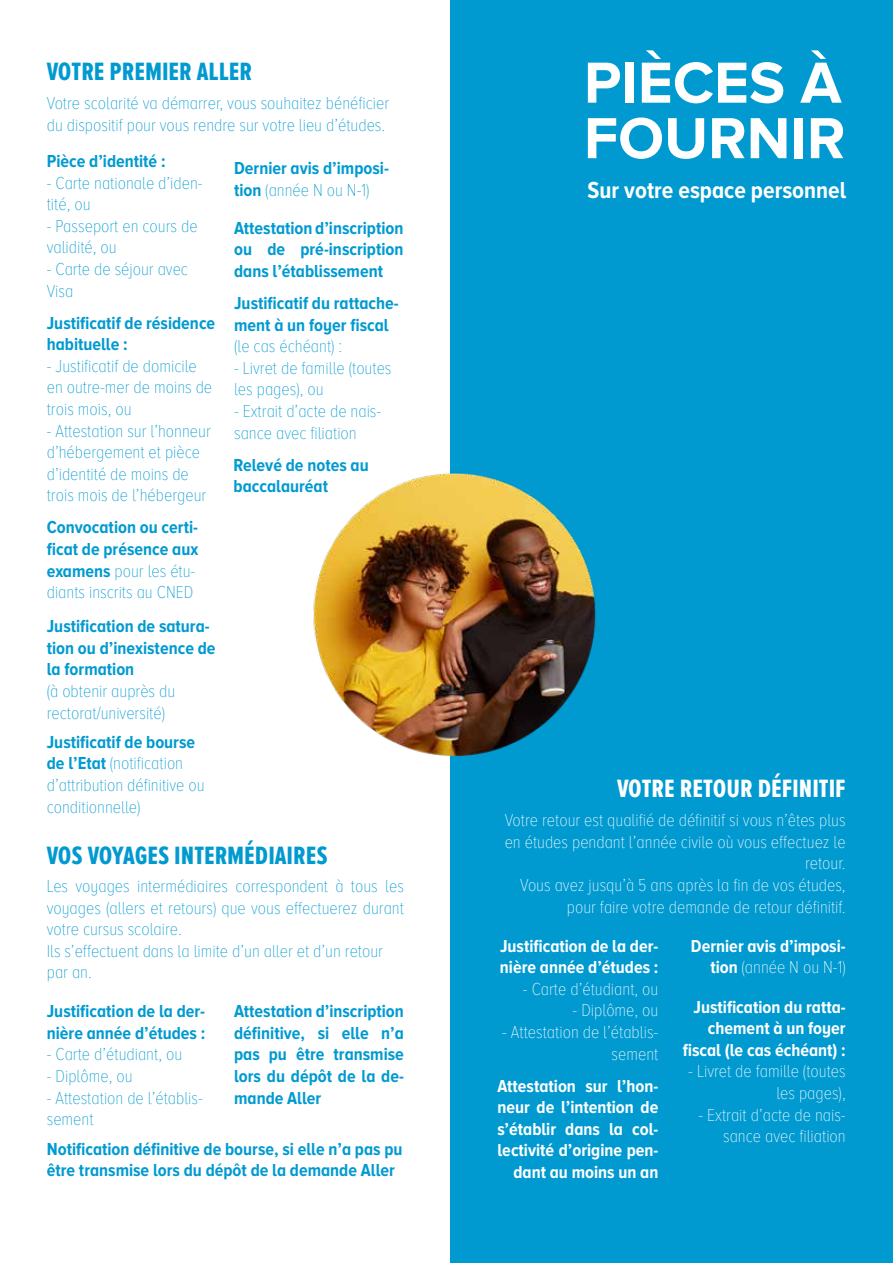
<style>
.page{position:relative;width:893px;height:1263px;background:#fff}
.page>*{position:absolute;margin:0;border:0;box-sizing:border-box;transform-origin:0 0}
.t1{font:700 60px/55.5px "Proxima Nova A";color:#fff}
.t2{font:700 31.5px "Proxima Nova S Ex Cn";color:#009ad1}
.t3{font:700 31.5px "Proxima Nova S Ex Cn";color:#fff}
.t4{font:700 24px "Proxima Nova A Cond";color:#fff}
.t5{font:100 18px/21.6px "Proxima Nova A Cond";color:#009ad1}
.t6{font:700 18px/21.6px "Proxima Nova A Cond";color:#009ad1}
.t7{font:100 18px/21.6px "Proxima Nova A Cond";color:#fff;text-align:right}
.t8{font:700 18px/21.6px "Proxima Nova A Cond";color:#fff;text-align:right}
.s1{font-weight:100}
.s2{font-weight:700}
</style>
<div class="page">
<div style="left:451px;top:0;width:442px;height:1263px;background:#009ad1"></div>
<img style="left:313px;top:462px;width:283px;height:305px">
<h2 class="t2" style="left:47px;top:53px;width:207px">votre premier aller</h2>
<p class="t5" style="left:47px;top:92px;width:344px">Votre scolarité va démarrer, vous souhaitez bénéficier du dispositif pour vous rendre sur votre lieu d’études.</p>
<p class="t6" style="left:47px;top:150px;width:120px">Pièce d’identité :</p>
<p class="t5" style="left:47px;top:172px;width:157px">- Carte nationale d’iden&shy;tité, ou</p>
<p class="t5" style="left:47px;top:215px;width:152px">- Passeport en cours de validité, ou</p>
<p class="t5" style="left:47px;top:258px;width:143px">- Carte de séjour avec<br>Visa</p>
<p class="t6" style="left:47px;top:312px;width:170px">Justificatif de résidence habituelle :</p>
<p class="t5" style="left:47px;top:355px;width:167px">- Justificatif de domicile en outre-mer de moins de trois mois, ou</p>
<p class="t5" style="left:47px;top:420px;width:166px">- Attestation sur l’honneur d’hébergement et pièce d’identité de moins de trois mois de l’hébergeur</p>
<p class="t6" style="left:47px;top:516px;width:153px">Convocation ou certi&shy;ficat de présence aux examens <span class="s1">pour les étu&shy;diants inscrits au CNED</span></p>
<p class="t6" style="left:47px;top:615px;width:170px">Justification de satura&shy;tion ou d’inexistence de la formation</p>
<p class="t5" style="left:47px;top:680px;width:130px">(à obtenir auprès du rectorat/université)</p>
<p class="t5" style="left:47px;top:731px;width:159px"><span class="s2">Justificatif de bourse de l’Etat</span> (notification d’attribution définitive ou conditionnelle)</p>
<p class="t6" style="left:234px;top:157px;width:156px">Dernier avis d’imposi&shy;tion <span class="s1">(année N ou N-1)</span></p>
<p class="t6" style="left:234px;top:217px;width:171px;text-align:justify">Attestation d’inscription ou de pré-inscription dans l’établissement</p>
<p class="t6" style="left:234px;top:292px;width:166px">Justificatif du rattache&shy;ment à un foyer fiscal</p>
<p class="t5" style="left:234px;top:335px;width:110px">(le cas échéant) :</p>
<p class="t5" style="left:234px;top:357px;width:159px">- Livret de famille (toutes les pages), ou</p>
<p class="t5" style="left:234px;top:400px;width:149px">- Extrait d’acte de nais&shy;sance avec filiation</p>
<p class="t6" style="left:234px;top:454px;width:137px">Relevé de notes au baccalauréat</p>
<h2 class="t2" style="left:47px;top:837px;width:282px">vos voyages intermédiaires</h2>
<p class="t5" style="left:47px;top:875px;width:359px">Les voyages intermédiaires correspondent à tous les voyages (allers et retours) que vous effectuerez durant votre cursus scolaire.<br>Ils s’effectuent dans la limite d’un aller et d’un retour par an.</p>
<p class="t6" style="left:234px;top:1000px;width:171px;text-align:justify">Attestation d’inscription définitive, si elle n’a pas pu être transmise lors du dépôt de la de&shy;mande Aller</p>
<p class="t6" style="left:47px;top:1138px;width:357px">Notification définitive de bourse, si elle n’a pas pu être transmise lors du dépôt de la demande Aller</p>
<p class="t6" style="left:47px;top:1000px;width:160px">Justification de la der&shy;nière année d’études :</p>
<p class="t5" style="left:47px;top:1043px;width:137px">- Carte d’étudiant, ou</p>
<p class="t5" style="left:47px;top:1065px;width:87px">- Diplôme, ou</p>
<p class="t5" style="left:47px;top:1087px;width:158px">- Attestation de l’établis&shy;sement</p>
<h1 class="t1" style="left:584px;top:54px;width:263px">PIÈCES À<br>FOURNIR</h1>
<h3 class="t4" style="left:588px;top:177px;width:260px">Sur votre espace personnel</h3>
<h2 class="t3" style="left:617px;top:770px;width:230px">votre retour définitif</h2>
<p class="t7" style="left:505px;top:809px;width:343px">Votre retour est qualifié de définitif si vous n’êtes plus en études pendant l’année civile où vous effectuez le retour.<br>Vous avez jusqu’à 5 ans après la fin de vos études, pour faire votre demande de retour définitif.</p>
<p class="t8" style="left:500px;top:934px;width:160px;text-align:left">Justification de la der&shy;nière année d’études :</p>
<p class="t7" style="left:523px;top:978px;width:137px">- Carte d’étudiant, ou</p>
<p class="t7" style="left:573px;top:999px;width:87px">- Diplôme, ou</p>
<p class="t7" style="left:502px;top:1021px;width:158px">- Attestation de l’établis&shy;sement</p>
<p class="t8" style="left:497px;top:1074px;width:162px">Attestation sur l’hon&shy;neur de l’intention de s’établir dans la col&shy;lectivité d’origine pen&shy;dant au moins un an</p>
<p class="t8" style="left:691px;top:934px;width:156px">Dernier avis d’imposi&shy;tion <span class="s1">(année N ou N-1)</span></p>
<p class="t8" style="left:683px;top:996px;width:164px">Justification du ratta&shy;chement à un foyer fiscal (le cas échéant) :</p>
<p class="t7" style="left:688px;top:1060px;width:159px">- Livret de famille (toutes les pages),</p>
<p class="t7" style="left:698px;top:1104px;width:149px">- Extrait d’acte de nais&shy;sance avec filiation</p>
</div>
